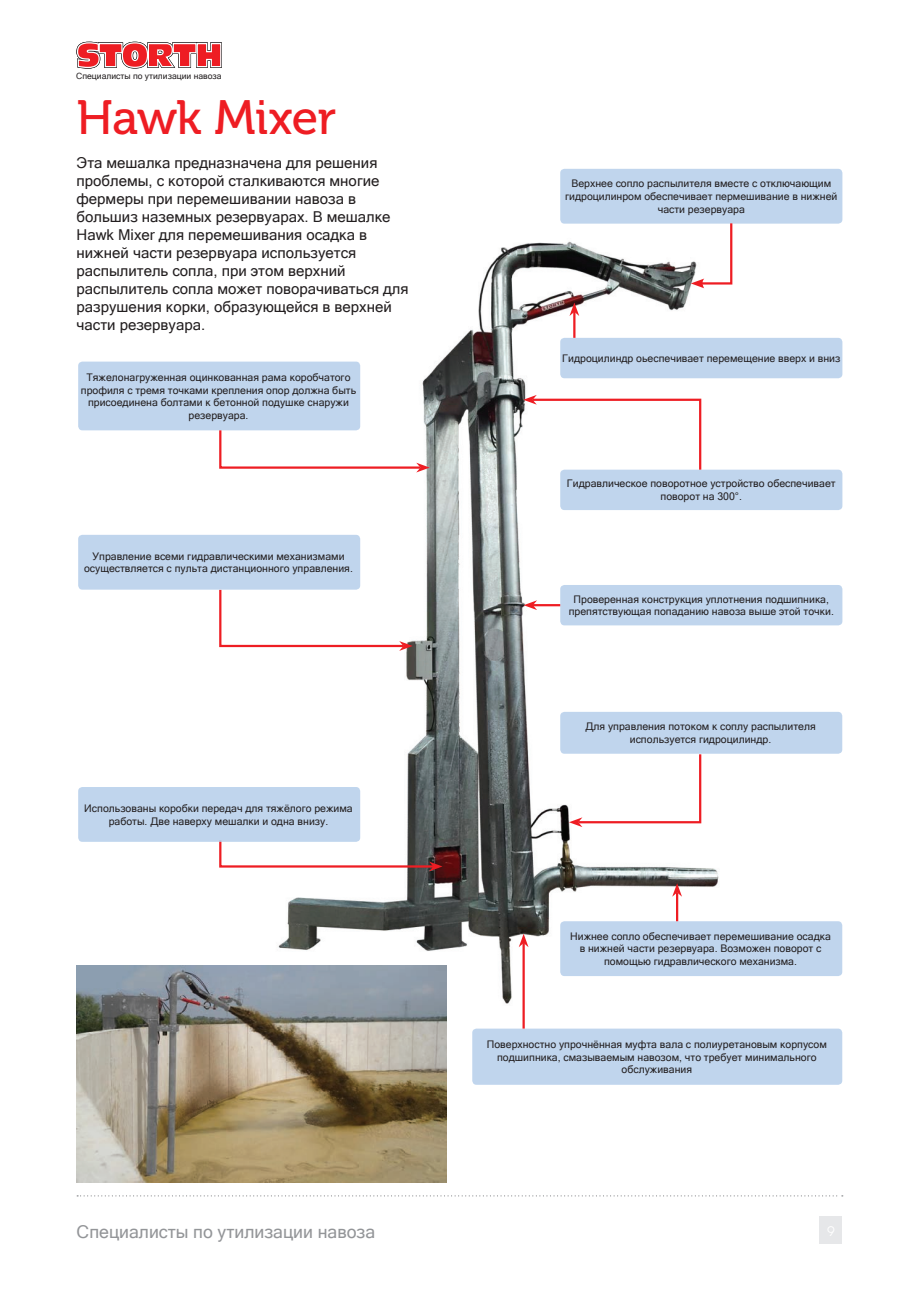
<style>
.page{position:relative;width:919px;height:1289px;background:#fff}
.page>*{position:absolute;margin:0;border:0;box-sizing:border-box;transform-origin:0 0}
.t1{font:48px "Museo 500";letter-spacing:-.015em;color:#ee1d23}
.t2{font:17.7px "Microsoft Sans Serif";color:#939598}
.t3{font:15px/18px "Microsoft Sans Serif";color:#231f20}
.t4{font:10.5px/12.6px "Microsoft Sans Serif";color:#231f20;text-align:center}
.t5{font:8.55px "Microsoft Sans Serif";color:#231f20}
</style>
<div class="page">
<div style="left:819px;top:1216px;width:23px;height:27px;background:#e6e7e9"></div>
<svg style="left:77px;top:1195px;width:765px;height:1px"></svg>
<img style="left:261px;top:241px;width:464px;height:842px">
<img style="left:77px;top:965px;width:369px;height:217px">
<div style="left:78px;top:361px;width:282px;height:69px;background:#c0d5ed;border-radius:4px"></div>
<div style="left:78px;top:535px;width:282px;height:54px;background:#c0d5ed;border-radius:4px"></div>
<div style="left:560px;top:469px;width:282px;height:41px;background:#c0d5ed;border-radius:4px"></div>
<div style="left:560px;top:921px;width:282px;height:55px;background:#c0d5ed;border-radius:4px"></div>
<div style="left:560px;top:585px;width:282px;height:40px;background:#c0d5ed;border-radius:4px"></div>
<div style="left:472px;top:1028px;width:370px;height:56px;background:#c0d5ed;border-radius:4px"></div>
<div style="left:560px;top:711px;width:282px;height:42px;background:#c0d5ed;border-radius:4px"></div>
<div style="left:560px;top:169px;width:282px;height:55px;background:#c0d5ed;border-radius:4px"></div>
<div style="left:560px;top:338px;width:282px;height:40px;background:#c0d5ed;border-radius:4px"></div>
<hr style="left:533px;top:604px;width:27px;height:2px;background:#ee1d23">
<svg style="left:523px;top:600px;width:14px;height:10px"></svg>
<hr style="left:573px;top:312px;width:2px;height:26px;background:#ee1d23">
<svg style="left:569px;top:302px;width:10px;height:14px"></svg>
<hr style="left:676px;top:892px;width:2px;height:29px;background:#ee1d23">
<svg style="left:672px;top:883px;width:10px;height:13px"></svg>
<hr style="left:522px;top:943px;width:2px;height:85px;background:#ee1d23">
<svg style="left:518px;top:933px;width:10px;height:14px"></svg>
<svg style="left:218px;top:428px;width:211px;height:44px"></svg>
<svg style="left:523px;top:395px;width:179px;height:77px"></svg>
<svg style="left:569px;top:753px;width:133px;height:74px"></svg>
<svg style="left:218px;top:587px;width:194px;height:64px"></svg>
<svg style="left:218px;top:838px;width:224px;height:33px"></svg>
<div style="left:78px;top:787px;width:282px;height:54px;background:#c0d5ed;border-radius:4px"></div>
<svg style="left:690px;top:223px;width:43px;height:65px"></svg>
<svg style="left:76px;top:41px;width:146px;height:28px"></svg>
<p class="t5" style="left:76px;top:72px;width:147px">Специалисты по утилизации навоза</p>
<h1 class="t1" style="left:76px;top:91px;width:261px">Hawk Mixer</h1>
<p class="t3" style="left:77px;top:154px;width:333px">Эта мешалка предназначена для решения проблемы, с которой сталкиваются многие фермеры при перемешивании навоза в большиз наземных резервуарах. В мешалке Hawk Mixer для перемешивания осадка в нижней части резервуара используется распылитель сопла, при этом верхний распылитель сопла может поворачиваться для разрушения корки, образующейся в верхней части резервуара.</p>
<p class="t4" style="left:81px;top:371px;width:277px">Тяжелонагруженная оцинкованная рама коробчатого профиля с тремя точками крепления опор должна быть присоединена болтами к бетонной подушке снаружи резервуара.</p>
<p class="t4" style="left:84px;top:549px;width:270px">Управление всеми гидравлическими механизмами осуществляется с пульта дистанционного управления.</p>
<p class="t4" style="left:84px;top:802px;width:270px">Использованы коробки передач для тяжёлого режима работы. Две наверху мешалки и одна внизу.</p>
<h2 class="t2" style="left:77px;top:1221px;width:300px">Специалисты по утилизации навоза</h2>
<p class="t4" style="left:565px;top:177px;width:274px">Верхнее сопло распылителя вместе с отключающим гидроцилинром обеспечивает пермешивание в нижней части резервуара</p>
<p class="t4" style="left:562px;top:352px;width:279px">Гидроцилиндр оьеспечивает перемещение вверх и вниз</p>
<p class="t4" style="left:567px;top:477px;width:270px">Гидравлическое поворотное устройство обеспечивает поворот на 300°.</p>
<p class="t4" style="left:568px;top:592px;width:267px">Проверенная конструкция уплотнения подшипника, препятствующая попаданию навоза выше этой точки.</p>
<p class="t4" style="left:585px;top:720px;width:232px">Для управления потоком к соплу распылителя используется гидроцилиндр.</p>
<p class="t4" style="left:570px;top:929px;width:262px">Нижнее сопло обеспечивает перемешивание осадка в нижней части резервуара. Возможен поворот с помощью гидравлического механизма.</p>
<p class="t4" style="left:487px;top:1037px;width:341px">Поверхностно упрочнённая муфта вала с полиуретановым корпусом подшипника, смазываемым навозом, что требует минимального обслуживания</p>
</div>
